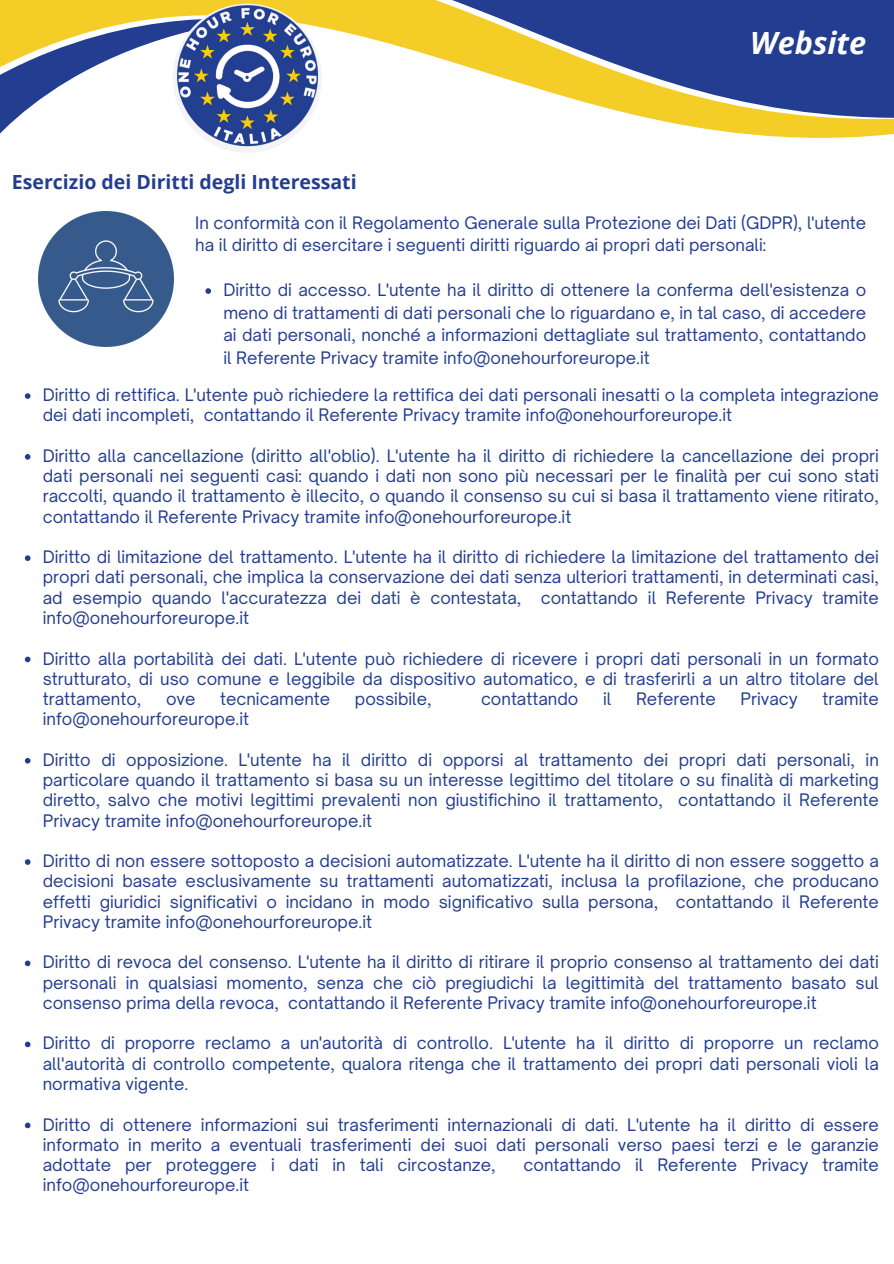
<style>
.page{position:relative;width:894px;height:1264px;background:#fff}
.page>*{position:absolute;margin:0;border:0;box-sizing:border-box;transform-origin:0 0}
.t1{font:italic 700 30.6px "Open Sans";color:#fff}
.t2{font:700 19.5px "Open Sans";color:#233e90}
.t3{font:16.5px/20.2px "Open Sauce One";color:#233e90;text-align:justify}
</style>
<div class="page">
<svg style="left:0;top:0;width:893px;height:138px"></svg>
<svg style="left:0;top:3px;width:171px;height:135px"></svg>
<img style="left:171px;top:0;width:152px;height:152px">
<img style="left:38px;top:212px;width:135px;height:135px">
<svg style="left:205px;top:288px;width:6px;height:6px"></svg>
<svg style="left:25px;top:393px;width:5px;height:6px"></svg>
<svg style="left:25px;top:454px;width:5px;height:5px"></svg>
<svg style="left:25px;top:555px;width:5px;height:6px"></svg>
<svg style="left:25px;top:656px;width:5px;height:6px"></svg>
<svg style="left:25px;top:758px;width:5px;height:5px"></svg>
<svg style="left:25px;top:859px;width:5px;height:5px"></svg>
<svg style="left:25px;top:960px;width:5px;height:6px"></svg>
<svg style="left:25px;top:1041px;width:5px;height:6px"></svg>
<svg style="left:25px;top:1122px;width:5px;height:6px"></svg>
<p class="t1" style="left:750px;top:21px;width:117px">Website</p>
<p class="t2" style="left:12px;top:168px;width:346px">Esercizio dei Diritti degli Interessati</p>
<h1 class="t3" style="left:195px;top:211px;width:672px;line-height:22.5px">In conformità con il Regolamento Generale sulla Protezione dei Dati (GDPR), l'utente ha il diritto di esercitare i seguenti diritti riguardo ai propri dati personali:</h1>
<h2 class="t3" style="left:223px;top:278px;width:644px;line-height:22.5px">Diritto di accesso. L'utente ha il diritto di ottenere la conferma dell'esistenza o meno di trattamenti di dati personali che lo riguardano e, in tal caso, di accedere ai dati personali, nonché a informazioni dettagliate sul trattamento, contattando il Referente Privacy tramite info@onehourforeurope.it</h2>
<p class="t3" style="left:43px;top:385px;width:837px">Diritto di rettifica. L'utente può richiedere la rettifica dei dati personali inesatti o la completa integrazione dei dati incompleti, contattando il Referente Privacy tramite info@onehourforeurope.it</p>
<p class="t3" style="left:43px;top:445px;width:837px">Diritto alla cancellazione (diritto all'oblio). L'utente ha il diritto di richiedere la cancellazione dei propri dati personali nei seguenti casi: quando i dati non sono più necessari per le finalità per cui sono stati raccolti, quando il trattamento è illecito, o quando il consenso su cui si basa il trattamento viene ritirato, contattando il Referente Privacy tramite info@onehourforeurope.it</p>
<p class="t3" style="left:43px;top:547px;width:837px">Diritto di limitazione del trattamento. L'utente ha il diritto di richiedere la limitazione del trattamento dei propri dati personali, che implica la conservazione dei dati senza ulteriori trattamenti, in determinati casi, ad esempio quando l'accuratezza dei dati è contestata, contattando il Referente Privacy tramite info@onehourforeurope.it</p>
<p class="t3" style="left:43px;top:648px;width:837px">Diritto alla portabilità dei dati. L'utente può richiedere di ricevere i propri dati personali in un formato strutturato, di uso comune e leggibile da dispositivo automatico, e di trasferirli a un altro titolare del trattamento,</p>
<p class="t3" style="left:166px;top:688px;width:31px">ove</p>
<p class="t3" style="left:220px;top:688px;width:111px">tecnicamente</p>
<p class="t3" style="left:355px;top:688px;width:78px">possibile,</p>
<p class="t3" style="left:481px;top:688px;width:99px">contattando</p>
<p class="t3" style="left:603px;top:688px;width:10px">il</p>
<p class="t3" style="left:636px;top:688px;width:81px">Referente</p>
<p class="t3" style="left:740px;top:688px;width:59px">Privacy</p>
<p class="t3" style="left:822px;top:688px;width:58px">tramite</p>
<p class="t3" style="left:43px;top:709px;width:208px">info@onehourforeurope.it</p>
<p class="t3" style="left:43px;top:749px;width:837px">Diritto di opposizione. L'utente ha il diritto di opporsi al trattamento dei propri dati personali, in particolare quando il trattamento si basa su un interesse legittimo del titolare o su finalità di marketing diretto, salvo che motivi legittimi prevalenti non giustifichino il trattamento, contattando il Referente Privacy tramite info@onehourforeurope.it</p>
<p class="t3" style="left:43px;top:850px;width:837px">Diritto di non essere sottoposto a decisioni automatizzate. L'utente ha il diritto di non essere soggetto a decisioni basate esclusivamente su trattamenti automatizzati, inclusa la profilazione, che producano effetti giuridici significativi o incidano in modo significativo sulla persona, contattando il Referente Privacy tramite info@onehourforeurope.it</p>
<p class="t3" style="left:43px;top:952px;width:837px">Diritto di revoca del consenso. L'utente ha il diritto di ritirare il proprio consenso al trattamento dei dati personali in qualsiasi momento, senza che ciò pregiudichi la legittimità del trattamento basato sul consenso prima della revoca, contattando il Referente Privacy tramite info@onehourforeurope.it</p>
<p class="t3" style="left:43px;top:1033px;width:837px">Diritto di proporre reclamo a un'autorità di controllo. L'utente ha il diritto di proporre un reclamo all'autorità di controllo competente, qualora ritenga che il trattamento dei propri dati personali violi la normativa vigente.</p>
<p class="t3" style="left:43px;top:1114px;width:837px">Diritto di ottenere informazioni sui trasferimenti internazionali di dati. L'utente ha il diritto di essere informato in merito a eventuali trasferimenti dei suoi dati personali verso paesi terzi e le garanzie adottate per proteggere i dati in tali circostanze,</p>
<p class="t3" style="left:523px;top:1154px;width:356px">contattando il Referente Privacy tramite</p>
<p class="t3" style="left:43px;top:1174px;width:208px">info@onehourforeurope.it</p>
</div>
